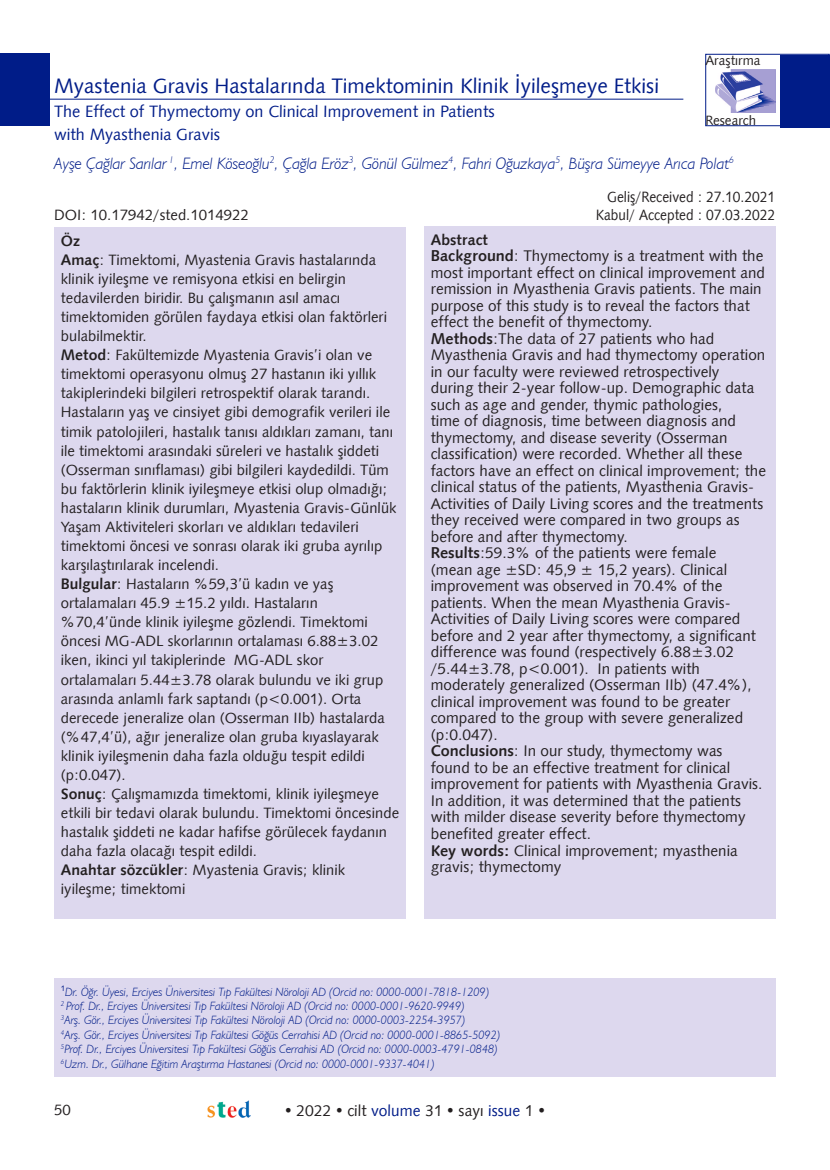
<style>
.page{position:relative;width:830px;height:1170px;background:#fff}
.page>*{position:absolute;margin:0;border:0;box-sizing:border-box;transform-origin:0 0}
.t1{font:21px "Humanist 531 BT Roman A";color:#001c88}
.t2{font:italic 300 16.5px "Humanist 521 BT";color:#001c88}
.t3{font:16.5px "Humanist 531 BT Roman A";color:#001c88}
.t4{font:15.75px "Humanist 531 BT Roman A";color:#231f20}
.t5{font:15.45px/16.5px "Humanist 531 BT Roman A";color:#231f20}
.t6{font:15px/19px "Humanist 531 BT Roman A";color:#231f20}
.t7{font:15px "Humanist 531 BT Roman A";color:#231f20;scale:.92 1}
.t8{font:15px "Humanist 531 BT Bold A";color:#231f20}
.t9{font:13.5px "Humanist 531 BT Roman A";color:#231f20}
.t10{font:italic 300 12px "Humanist 521 BT";color:#001c88}
.s1{font-family:"Humanist 531 BT Bold A"}
.s2{color:#001c88}
</style>
<div class="page">
<img style="left:208px;top:1100px;width:42px;height:16px">
<div style="left:705px;top:54px;width:124px;height:72px;border:1px solid #001c88"></div>
<hr style="left:44px;top:99px;width:639px;height:1px;background:#001c88">
<img style="left:715px;top:70px;width:59px;height:43px">
<div style="left:54px;top:227px;width:352px;height:691px;background:#ddd8ee"></div>
<div style="left:424px;top:226px;width:351px;height:692px;background:#ddd8ee"></div>
<div style="left:54px;top:978px;width:720px;height:99px;background:#ddd8ee"></div>
<div style="left:779px;top:55px;width:50px;height:72px;background:#001c88"></div>
<div style="left:0;top:53px;width:50px;height:72px;background:#001c88"></div>
<p class="t9" style="left:705px;top:52px;width:57px">Araştırma</p>
<p class="t1" style="left:54px;top:73px;width:606px">Myastenia Gravis Hastalarında Timektominin Klinik İyileşmeye Etkisi</p>
<p class="t3" style="left:54px;top:101px;width:442px">The Effect of Thymectomy on Clinical Improvement in Patients</p>
<p class="t3" style="left:54px;top:124px;width:167px">with Myasthenia Gravis</p>
<p class="t2" style="left:54px;top:153px;width:681px">Ayşe Çağlar Sarılar <sup>1</sup>, Emel Köseoğlu<sup>2</sup>, Çağla Eröz<sup>3</sup>, Gönül Gülmez<sup>4</sup>, Fahri Oğuzkaya<sup>5</sup>, Büşra Sümeyye Arıca Polat<sup>6</sup></p>
<p class="t9" style="left:705px;top:111px;width:52px">Research</p>
<p class="t6" style="left:54px;top:205px;width:196px">DOI: 10.17942/sted.1014922</p>
<p class="t8" style="left:61px;top:231px;width:21px">Öz</p>
<p class="t6" style="left:61px;top:250px;width:327px"><span class="s1">Amaç</span>: Timektomi, Myastenia Gravis hastalarında klinik iyileşme ve remisyona etkisi en belirgin tedavilerden biridir. Bu çalışmanın asıl amacı timektomiden görülen faydaya etkisi olan faktörleri bulabilmektir.</p>
<p class="t6" style="left:61px;top:345px;width:337px"><span class="s1">Metod</span>: Fakültemizde Myastenia Gravis’i olan ve timektomi operasyonu olmuş 27 hastanın iki yıllık takiplerindeki bilgileri retrospektif olarak tarandı.<br>Hastaların yaş ve cinsiyet gibi demografik verileri ile timik patolojileri, hastalık tanısı aldıkları zamanı, tanı ile timektomi arasındaki süreleri ve hastalık şiddeti (Osserman sınıflaması) gibi bilgileri kaydedildi. Tüm bu faktörlerin klinik iyileşmeye etkisi olup olmadığı; hastaların klinik durumları, Myastenia Gravis-Günlük Yaşam Aktiviteleri skorları ve aldıkları tedavileri timektomi öncesi ve sonrası olarak iki gruba ayrılıp karşılaştırılarak incelendi.</p>
<p class="t6" style="left:61px;top:574px;width:325px"><span class="s1">Bulgular</span>: Hastaların %59,3’ü kadın ve yaş ortalamaları 45.9 ±15.2 yıldı. Hastaların %70,4’ünde klinik iyileşme gözlendi. Timektomi öncesi MG-ADL skorlarının ortalaması 6.88±3.02 iken, ikinci yıl takiplerinde MG-ADL skor ortalamaları 5.44±3.78 olarak bulundu ve iki grup arasında anlamlı fark saptandı (p&lt;0.001). Orta derecede jeneralize olan (Osserman IIb) hastalarda (%47,4’ü), ağır jeneralize olan gruba kıyaslayarak klinik iyileşmenin daha fazla olduğu tespit edildi (p:0.047).</p>
<p class="t6" style="left:61px;top:783px;width:339px"><span class="s1">Sonuç</span>: Çalışmamızda timektomi, klinik iyileşmeye etkili bir tedavi olarak bulundu. Timektomi öncesinde hastalık şiddeti ne kadar hafifse görülecek faydanın daha fazla olacağı tespit edildi.</p>
<p class="t6" style="left:61px;top:860px;width:286px"><span class="s1">Anahtar sözcükler</span>: Myastenia Gravis; klinik iyileşme; timektomi</p>
<p class="t7" style="left:607px;top:187px;width:184px">Geliş/Received : 27.10.2021</p>
<p class="t7" style="left:595px;top:205px;width:196px">Kabul/ Accepted : 07.03.2022</p>
<p class="t8" style="left:430px;top:230px;width:59px">Abstract</p>
<p class="t5" style="left:430px;top:247px;width:335px"><span class="s1">Background</span>: Thymectomy is a treatment with the most important effect on clinical improvement and remission in Myasthenia Gravis patients. The main purpose of this study is to reveal the factors that effect the benefit of thymectomy.</p>
<p class="t5" style="left:430px;top:330px;width:336px"><span class="s1">Methods</span>:The data of 27 patients who had Myasthenia Gravis and had thymectomy operation in our faculty were reviewed retrospectively during their 2-year follow-up. Demographic data such as age and gender, thymic pathologies,<br>time of diagnosis, time between diagnosis and thymectomy, and disease severity (Osserman classification) were recorded. Whether all these factors have an effect on clinical improvement; the clinical status of the patients, Myasthenia Gravis-Activities of Daily Living scores and the treatments they received were compared in two groups as before and after thymectomy.</p>
<p class="t5" style="left:430px;top:544px;width:326px"><span class="s1">Results</span>:59.3% of the patients were female (mean age ±SD: 45,9 ± 15,2 years). Clinical improvement was observed in 70.4% of the patients. When the mean Myasthenia Gravis-Activities of Daily Living scores were compared before and 2 year after thymectomy, a significant difference was found (respectively 6.88±3.02 /5.44±3.78, p&lt;0.001). In patients with moderately generalized (Osserman IIb) (47.4%), clinical improvement was found to be greater compared to the group with severe generalized (p:0.047).</p>
<p class="t5" style="left:430px;top:742px;width:333px"><span class="s1">Conclusions</span>: In our study, thymectomy was found to be an effective treatment for clinical improvement for patients with Myasthenia Gravis.<br>In addition, it was determined that the patients with milder disease severity before thymectomy benefited greater effect.</p>
<p class="t5" style="left:430px;top:841px;width:308px"><span class="s1">Key words:</span> Clinical improvement; myasthenia gravis; thymectomy</p>
<p class="t10" style="left:61px;top:984px;width:430px"><sup>1</sup>Dr. Öğr. Üyesi, Erciyes Üniversitesi Tıp Fakültesi Nöroloji AD (Orcid no: 0000-0001-7818-1209)</p>
<p class="t10" style="left:61px;top:998px;width:405px"><sup>2</sup> Prof. Dr., Erciyes Üniversitesi Tıp Fakültesi Nöroloji AD (Orcid no: 0000-0001-9620-9949)</p>
<p class="t10" style="left:61px;top:1012px;width:406px"><sup>3</sup>Arş. Gör., Erciyes Üniversitesi Tıp Fakültesi Nöroloji AD (Orcid no: 0000-0003-2254-3957)</p>
<p class="t10" style="left:61px;top:1027px;width:441px"><sup>4</sup>Arş. Gör., Erciyes Üniversitesi Tıp Fakültesi Göğüs Cerrahisi AD (Orcid no: 0000-0001-8865-5092)</p>
<p class="t10" style="left:61px;top:1041px;width:438px"><sup>5</sup>Prof. Dr., Erciyes Üniversitesi Tıp Fakültesi Göğüs Cerrahisi AD (Orcid no: 0000-0003-4791-0848)</p>
<p class="t10" style="left:61px;top:1056px;width:375px"><sup>6</sup>Uzm. Dr., Gülhane Eğitim Araştırma Hastanesi (Orcid no: 0000-0001-9337-4041)</p>
<p class="t6" style="left:54px;top:1099px;width:18px">50</p>
<p class="t4" style="left:284px;top:1100px;width:262px">• 2022 • cilt <span class="s2">volume</span> 31 • sayı <span class="s2">issue</span> 1 •</p>
</div>
